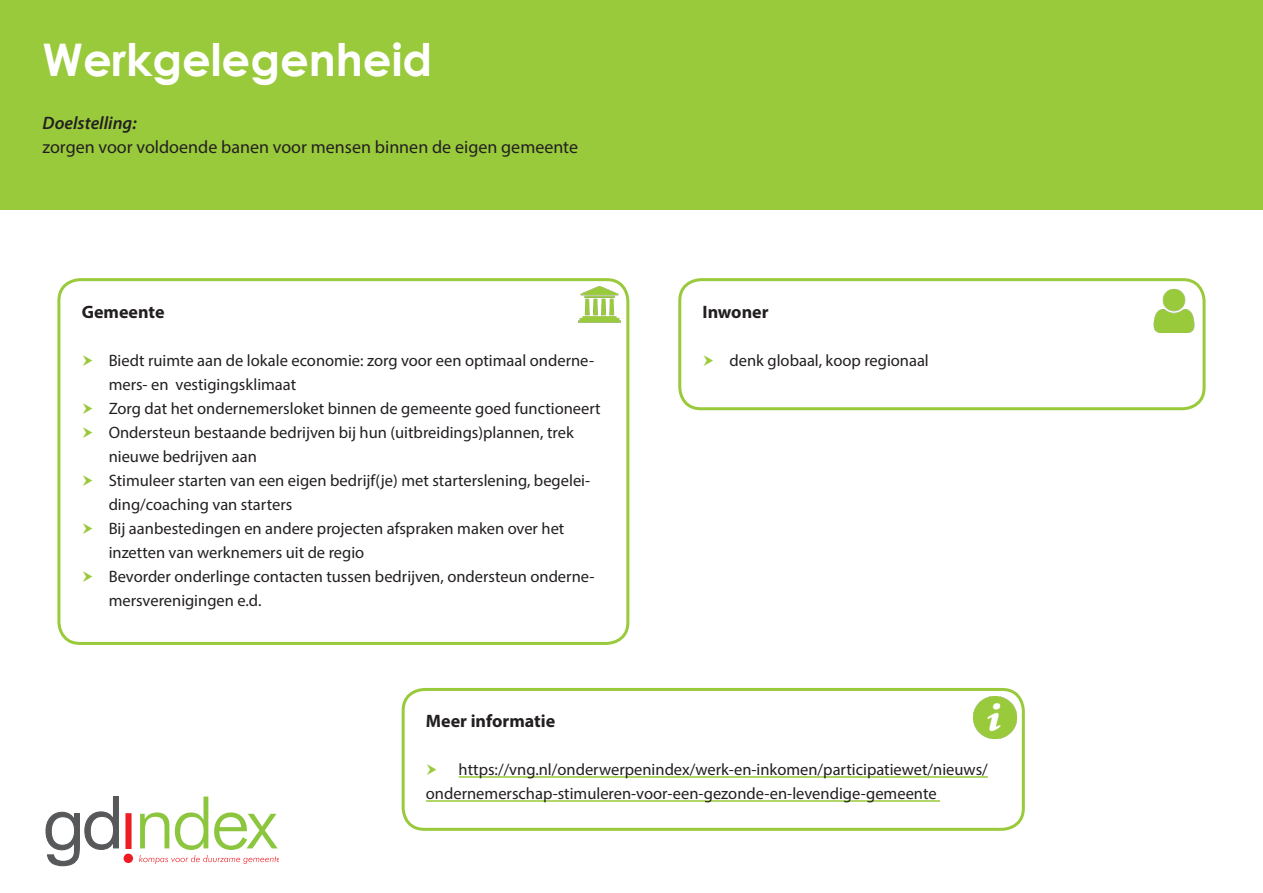
<style>
.page{position:relative;width:1263px;height:893px;background:#fff}
.page>*{position:absolute;margin:0;border:0;box-sizing:border-box;transform-origin:0 0}
.t1{font:700 45px "Century Gothic";color:#fff}
.t2{font:18px "Myriad Pro";color:#231f20}
.t3{font:700 18px "Myriad Pro";color:#231f20}
.t4{font:italic 600 18px "Myriad Pro";color:#231f20}
.t5{font:16.5px/24px "Myriad Pro";color:#231f20}
</style>
<div class="page">
<div style="left:0;top:0;width:1263px;height:210px;background:#99ca3b"></div>
<img style="left:1153px;top:290px;width:42px;height:42px">
<div style="left:126px;top:814px;width:5px;height:34px;background:#ee1d23"></div>
<div style="left:125px;top:813px;width:7px;height:36px;border:1px solid #ee1d23"></div>
<div style="left:124px;top:854px;width:9px;height:9px;background:#ee1d23;border-radius:50%"></div>
<svg style="left:45px;top:796px;width:74px;height:71px"></svg>
<svg style="left:139px;top:796px;width:140px;height:68px"></svg>
<img style="left:974px;top:696px;width:42px;height:43px">
<hr style="left:459px;top:776px;width:529px;height:2px;background:#99ca3b">
<hr style="left:426px;top:800px;width:514px;height:2px;background:#99ca3b">
<div style="left:402px;top:688px;width:623px;height:143px;border:3px solid #99ca3b;border-radius:21px"></div>
<div style="left:678px;top:278px;width:527px;height:132px;border:3px solid #99ca3b;border-radius:21px"></div>
<img style="left:578px;top:287px;width:43px;height:36px">
<div style="left:57px;top:278px;width:572px;height:367px;border:3px solid #99ca3b;border-radius:21px"></div>
<p class="t1" style="left:43px;top:26px;width:391px">Werkgelegenheid</p>
<p class="t4" style="left:43px;top:112px;width:96px">Doelstelling:</p>
<p class="t2" style="left:43px;top:136px;width:537px">zorgen voor voldoende banen voor mensen binnen de eigen gemeente</p>
<p class="t3" style="left:82px;top:300px;width:84px">Gemeente</p>
<p class="t5" style="left:109px;top:348px;width:487px">Biedt ruimte aan de lokale economie: zorg voor een optimaal onderne&shy;mers- en vestigingsklimaat</p>
<p class="t5" style="left:109px;top:396px;width:493px">Zorg dat het ondernemersloket binnen de gemeente goed functioneert</p>
<p class="t5" style="left:109px;top:420px;width:467px">Ondersteun bestaande bedrijven bij hun (uitbreidings)plannen, trek nieuwe bedrijven aan</p>
<p class="t5" style="left:109px;top:468px;width:483px">Stimuleer starten van een eigen bedrijf(je) met starterslening, begelei&shy;ding/coaching van starters</p>
<p class="t5" style="left:109px;top:516px;width:457px">Bij aanbestedingen en andere projecten afspraken maken over het inzetten van werknemers uit de regio</p>
<p class="t5" style="left:109px;top:564px;width:487px">Bevorder onderlinge contacten tussen bedrijven, ondersteun onderne&shy;mersverenigingen e.d.</p>
<p class="t3" style="left:702px;top:300px;width:68px">Inwoner</p>
<p class="t5" style="left:729px;top:348px;width:201px">denk globaal, koop regionaal</p>
<p class="t3" style="left:426px;top:709px;width:131px">Meer informatie</p>
<p class="t5" style="left:426px;top:757px;width:563px;text-indent:33px">https://vng.nl/onderwerpenindex/werk-en-inkomen/participatiewet/nieuws/ ondernemerschap-stimuleren-voor-een-gezonde-en-levendige-gemeente</p>
</div>
